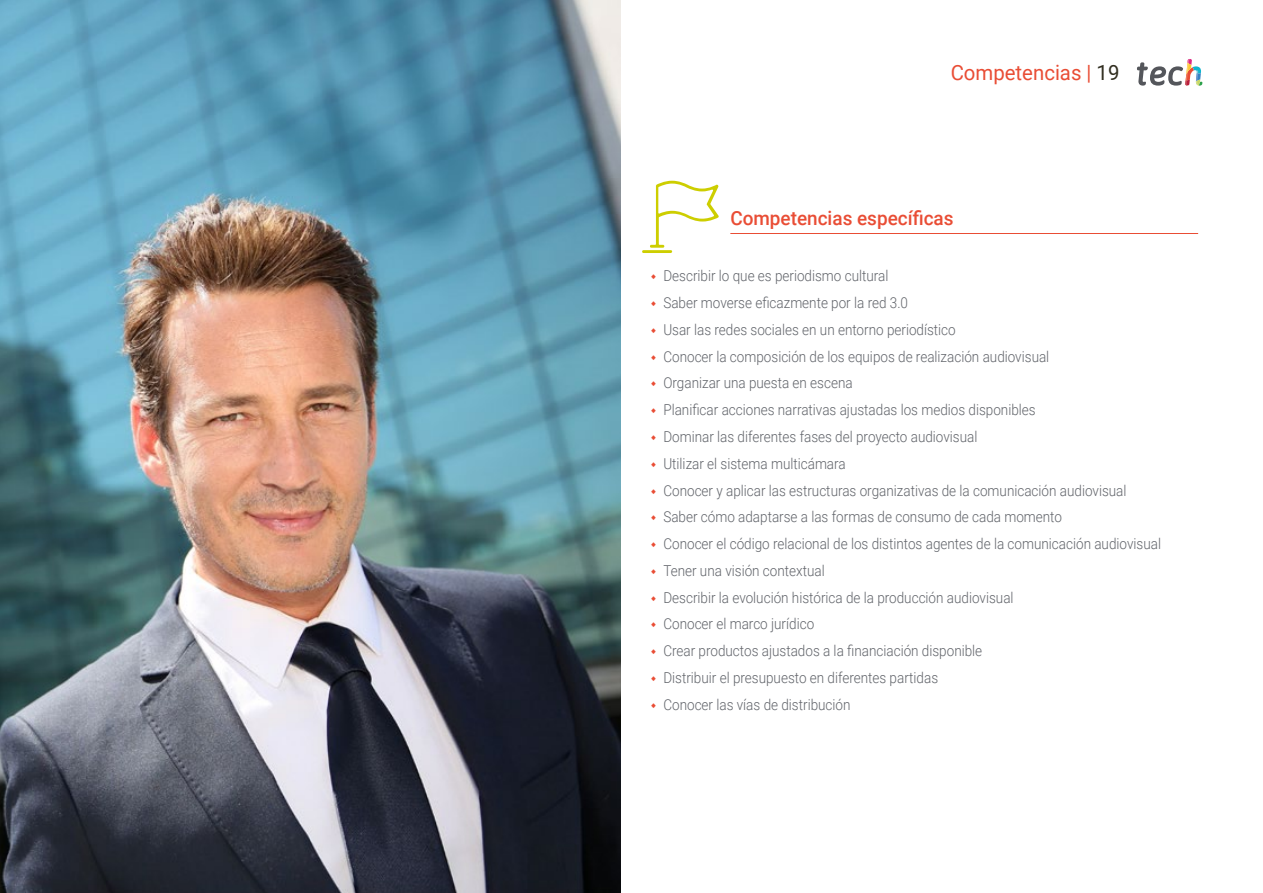
<style>
.page{position:relative;width:1263px;height:893px;background:#fff}
.page>*{position:absolute;margin:0;border:0;box-sizing:border-box;transform-origin:0 0}
.t1{font:21px "Roboto";color:#e94d35}
.t2{font:500 19.5px "Roboto";color:#e94d35}
.t3{font:300 15px/26.7px "Roboto";color:#61646a;scale:.9 1}
.s1{color:#312e20}
</style>
<div class="page">
<img style="left:0;top:0;width:621px;height:893px">
<hr style="left:642px;top:250px;width:30px;height:3px;background:#cdce00">
<svg style="left:650px;top:181px;width:69px;height:67px"></svg>
<hr style="left:730px;top:233px;width:468px;height:1px;background:#e94d35">
<svg style="left:1137px;top:59px;width:65px;height:27px"></svg>
<h1 class="t1" style="left:951px;top:57px;width:170px">Competencias | <span class="s1">19</span></h1>
<h2 class="t2" style="left:730px;top:205px;width:225px">Competencias específicas</h2>
<p class="t3" style="left:663px;top:262px;width:554px">Describir lo que es periodismo cultural<br>Saber moverse eficazmente por la red 3.0<br>Usar las redes sociales en un entorno periodístico<br>Conocer la composición de los equipos de realización audiovisual<br>Organizar una puesta en escena<br>Planificar acciones narrativas ajustadas los medios disponibles<br>Dominar las diferentes fases del proyecto audiovisual<br>Utilizar el sistema multicámara<br>Conocer y aplicar las estructuras organizativas de la comunicación audiovisual Saber cómo adaptarse a las formas de consumo de cada momento<br>Conocer el código relacional de los distintos agentes de la comunicación audiovisual Tener una visión contextual<br>Describir la evolución histórica de la producción audiovisual<br>Conocer el marco jurídico<br>Crear productos ajustados a la financiación disponible<br>Distribuir el presupuesto en diferentes partidas<br>Conocer las vías de distribución</p>
</div>
